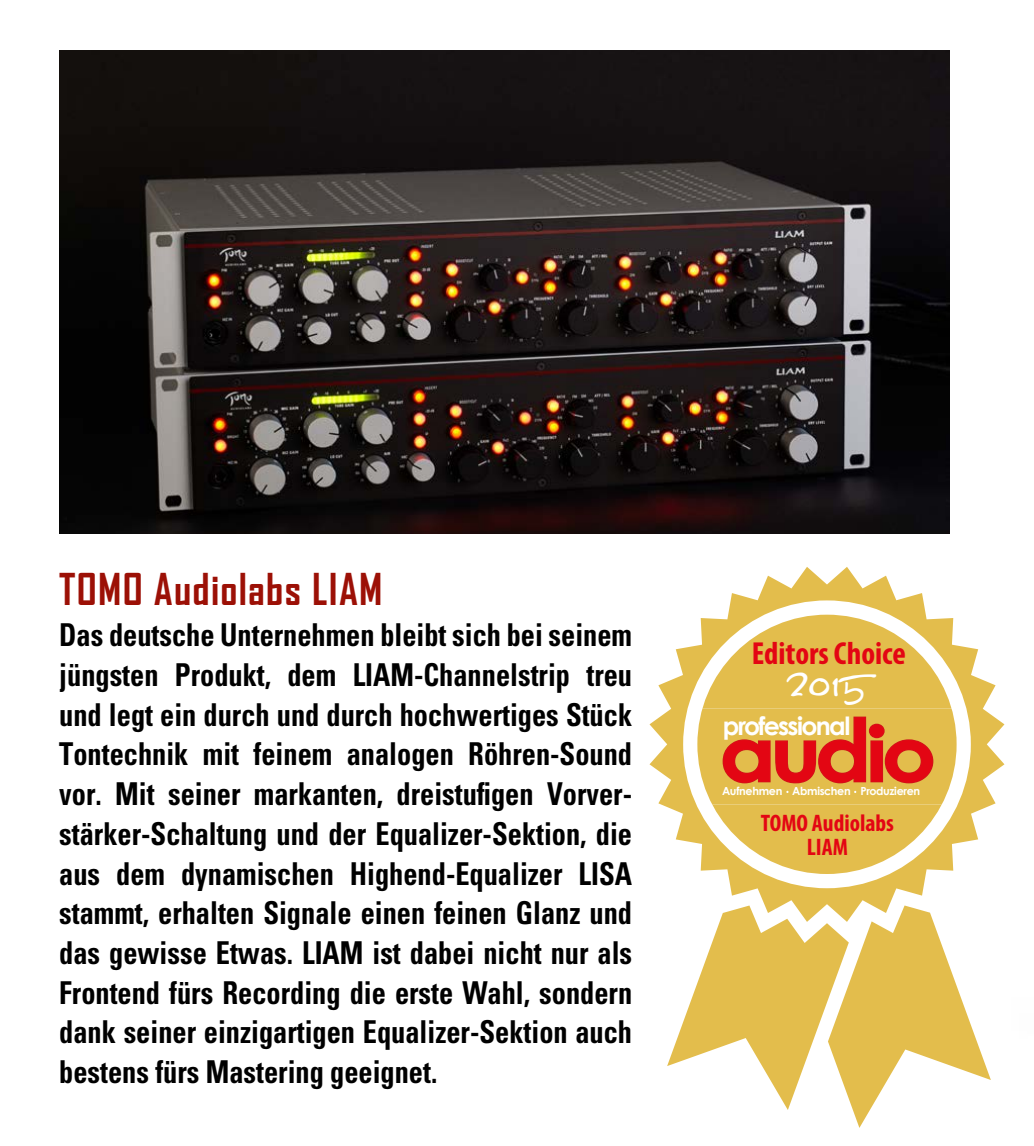
<style>
.page{position:relative;width:1034px;height:1146px;background:#fff}
.page>*{position:absolute;margin:0;border:0;box-sizing:border-box;transform-origin:0 0}
.t1{font:700 42px "Agency FB";letter-spacing:.03em;color:#9c1006}
.t2{font:39.9px "Satisfaction";color:#fff}
.t3{font:700 condensed 31.85px "Myriad Pro";color:#e30613}
.t4{font:700 condensed 31.5px/39.6px "Univers LT";color:#000;text-align:justify;scale:.9 1}
.t5{font:700 25.2px "Century Gothic";letter-spacing:-.065em;color:#fff}
.t6{font:700 condensed 23.8px/23.8px "Myriad Pro";color:#e30613;text-align:center}
.t7{font:700 11.2px "Century Gothic";letter-spacing:-.03em;color:#fff}
</style>
<div class="page">
<img style="left:59px;top:50px;width:890px;height:483px">
<svg style="left:667px;top:921px;width:324px;height:206px"></svg>
<svg style="left:649px;top:567px;width:355px;height:354px"></svg>
<div style="left:697px;top:614px;width:259px;height:259px;background:#e3bd4c;border-radius:50%"></div>
<svg style="left:722px;top:716px;width:212px;height:67px"></svg>
<h1 class="t1" style="left:59px;top:563px;width:325px">TOMO Audiolabs LIAM</h1>
<p class="t4" style="left:59px;top:615px;width:638px">Das deutsche Unternehmen bleibt sich bei seinem jüngsten Produkt, dem LIAM-Channelstrip treu und legt ein durch und durch hochwertiges Stück Tontechnik mit feinem analogen Röhren-Sound vor. Mit seiner markanten, dreistufigen Vorver&shy;stärker-Schaltung und der Equalizer-Sektion, die aus dem dynamischen Highend-Equalizer LISA stammt, erhalten Signale einen feinen Glanz und das gewisse Etwas. LIAM ist dabei nicht nur als Frontend fürs Recording die erste Wahl, sondern dank seiner einzigartigen Equalizer-Sektion auch bestens fürs Mastering geeignet.</p>
<p class="t3" style="left:752px;top:633px;width:156px">Editors Choice</p>
<p class="t2" style="left:788px;top:657px;width:81px">2015</p>
<p class="t5" style="left:723px;top:706px;width:129px">professional</p>
<p class="t7" style="left:722px;top:782px;width:199px">Aufnehmen Abmischen Produzieren</p>
<p class="t6" style="left:760px;top:810px;width:135px">TOMO Audiolabs<br>LIAM</p>
</div>
